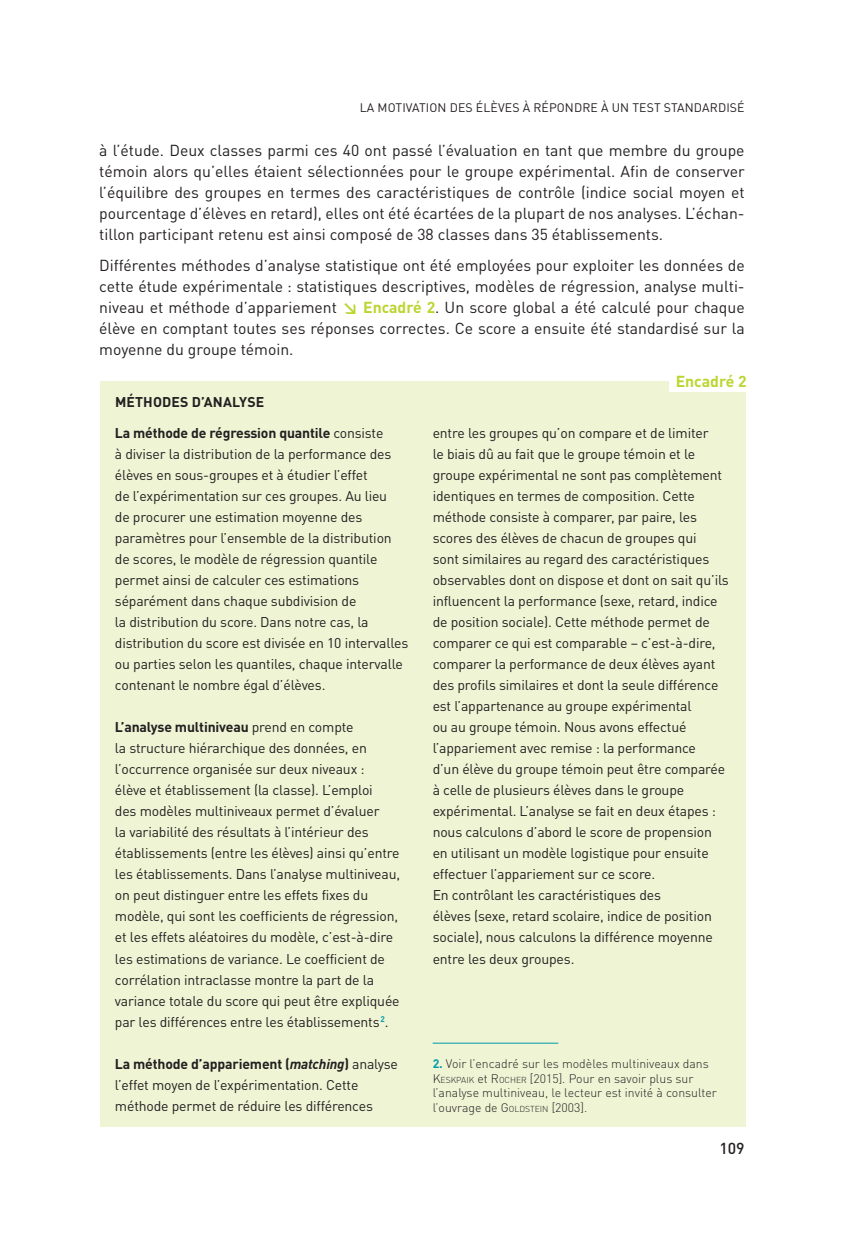
<style>
.page{position:relative;width:844px;height:1241px;background:#fff}
.page>*{position:absolute;margin:0;border:0;box-sizing:border-box;transform-origin:0 0}
.Courant{font:15.75px/21px "DINOT";color:#231f20;text-align:justify}
.Filet_fin_d_article{font:700 15.75px "DINOT";color:#bcd531}
.t1{font:500 15.75px "DINOT";color:#231f20}
._05_TexteEncadre{font:14px/21px "DINOT";letter-spacing:-.01em;color:#231f20}
._06_Titre1Encadre{font:700 14px "DINOT";letter-spacing:.01em;color:#231f20}
.Texte{font:300 12.25px/14.7px "DINOT";color:#231f20}
.Titre_courant__droit{font:12.25px "DINOT";letter-spacing:.01em;color:#231f20}
.s1{font-weight:700;color:#bcd531}
.s2{font-weight:700}
.s3{font-weight:700;font-style:italic}
.s4{font-weight:700;color:#009baa}
.s5{font-style:inherit}
.s6{font-size:8.58px}
</style>
<div class="page">
<div style="left:100px;top:381px;width:645px;height:745px;background:#eef4d4"></div>
<hr style="left:432px;top:1042px;width:126px;height:1px;background:#009baa">
<div style="left:668px;top:371px;width:85px;height:20px;background:#fff"></div>
<p class="Titre_courant__droit" style="left:359px;top:100px;width:386px">LA MOTIVATION DES ÉLÈVES À RÉPONDRE À UN TEST STANDARDISÉ</p>
<p class="Courant" style="left:99px;top:139px;width:646px">à l’étude. Deux classes parmi ces 40 ont passé l’évaluation en tant que membre du groupe témoin alors qu’elles étaient sélectionnées pour le groupe expérimental. Afin de conserver l’équilibre des groupes en termes des caractéristiques de contrôle (indice social moyen et pourcentage d’élèves en retard), elles ont été écartées de la plupart de nos analyses. L’échan&shy;tillon participant retenu est ainsi composé de 38 classes dans 35 établissements.</p>
<p class="Courant" style="left:99px;top:254px;width:646px">Différentes méthodes d’analyse statistique ont été employées pour exploiter les données de cette étude expérimentale : statistiques descriptives, modèles de régression, analyse multi&shy;niveau et méthode d’appariement <span class="s1">↘ Encadré 2</span>. Un score global a été calculé pour chaque élève en comptant toutes ses réponses correctes. Ce score a ensuite été standardisé sur la moyenne du groupe témoin.</p>
<p class="_06_Titre1Encadre" style="left:115px;top:392px;width:151px">MÉTHODES D’ANALYSE</p>
<p class="_05_TexteEncadre" style="left:115px;top:422px;width:295px"><span class="s2">La méthode de régression quantile</span> consiste<br>à diviser la distribution de la performance des élèves en sous-groupes et à étudier l’effet<br>de l’expérimentation sur ces groupes. Au lieu<br>de procurer une estimation moyenne des paramètres pour l’ensemble de la distribution de scores, le modèle de régression quantile permet ainsi de calculer ces estimations séparément dans chaque subdivision de<br>la distribution du score. Dans notre cas, la distribution du score est divisée en 10 intervalles ou parties selon les quantiles, chaque intervalle contenant le nombre égal d’élèves.</p>
<p class="_05_TexteEncadre" style="left:115px;top:716px;width:286px"><span class="s2">L’analyse multiniveau</span> prend en compte<br>la structure hiérarchique des données, en l’occurrence organisée sur deux niveaux :<br>élève et établissement (la classe). L’emploi<br>des modèles multiniveaux permet d’évaluer<br>la variabilité des résultats à l’intérieur des établissements (entre les élèves) ainsi qu’entre les établissements. Dans l’analyse multiniveau, on peut distinguer entre les effets fixes du modèle, qui sont les coefficients de régression, et les effets aléatoires du modèle, c’est-à-dire les estimations de variance. Le coefficient de corrélation intraclasse montre la part de la variance totale du score qui peut être expliquée par les différences entre les établissements<sup>2</sup>.</p>
<p class="_05_TexteEncadre" style="left:115px;top:1052px;width:284px"><span class="s2">La méthode d’appariement (</span><span class="s3">matching</span><span class="s2">)</span> analyse l’effet moyen de l’expérimentation. Cette méthode permet de réduire les différences</p>
<p class="Filet_fin_d_article" style="left:675px;top:371px;width:72px">Encadré 2</p>
<p class="_05_TexteEncadre" style="left:432px;top:422px;width:298px">entre les groupes qu’on compare et de limiter<br>le biais dû au fait que le groupe témoin et le groupe expérimental ne sont pas complètement identiques en termes de composition. Cette méthode consiste à comparer, par paire, les scores des élèves de chacun de groupes qui<br>sont similaires au regard des caractéristiques observables dont on dispose et dont on sait qu’ils influencent la performance (sexe, retard, indice de position sociale). Cette méthode permet de comparer ce qui est comparable – c’est-à-dire, comparer la performance de deux élèves ayant des profils similaires et dont la seule différence est l’appartenance au groupe expérimental<br>ou au groupe témoin. Nous avons effectué l’appariement avec remise : la performance<br>d’un élève du groupe témoin peut être comparée à celle de plusieurs élèves dans le groupe expérimental. L’analyse se fait en deux étapes : nous calculons d’abord le score de propension en utilisant un modèle logistique pour ensuite effectuer l’appariement sur ce score.<br>En contrôlant les caractéristiques des<br>élèves (sexe, retard scolaire, indice de position sociale), nous calculons la différence moyenne entre les deux groupes.</p>
<p class="Texte" style="left:432px;top:1055px;width:286px"><span class="s4">2.</span> Voir l’encadré sur les modèles multiniveaux dans <span class="s5">K</span><span class="s6">ESKPAIK</span> et <span class="s5">R</span><span class="s6">OCHER</span> [2015]. Pour en savoir plus sur l’analyse multiniveau, le lecteur est invité à consulter l’ouvrage de <span class="s5">G</span> <span class="s6">OLDSTEIN</span> [2003].</p>
<p class="t1" style="left:719px;top:1137px;width:27px">109</p>
</div>
